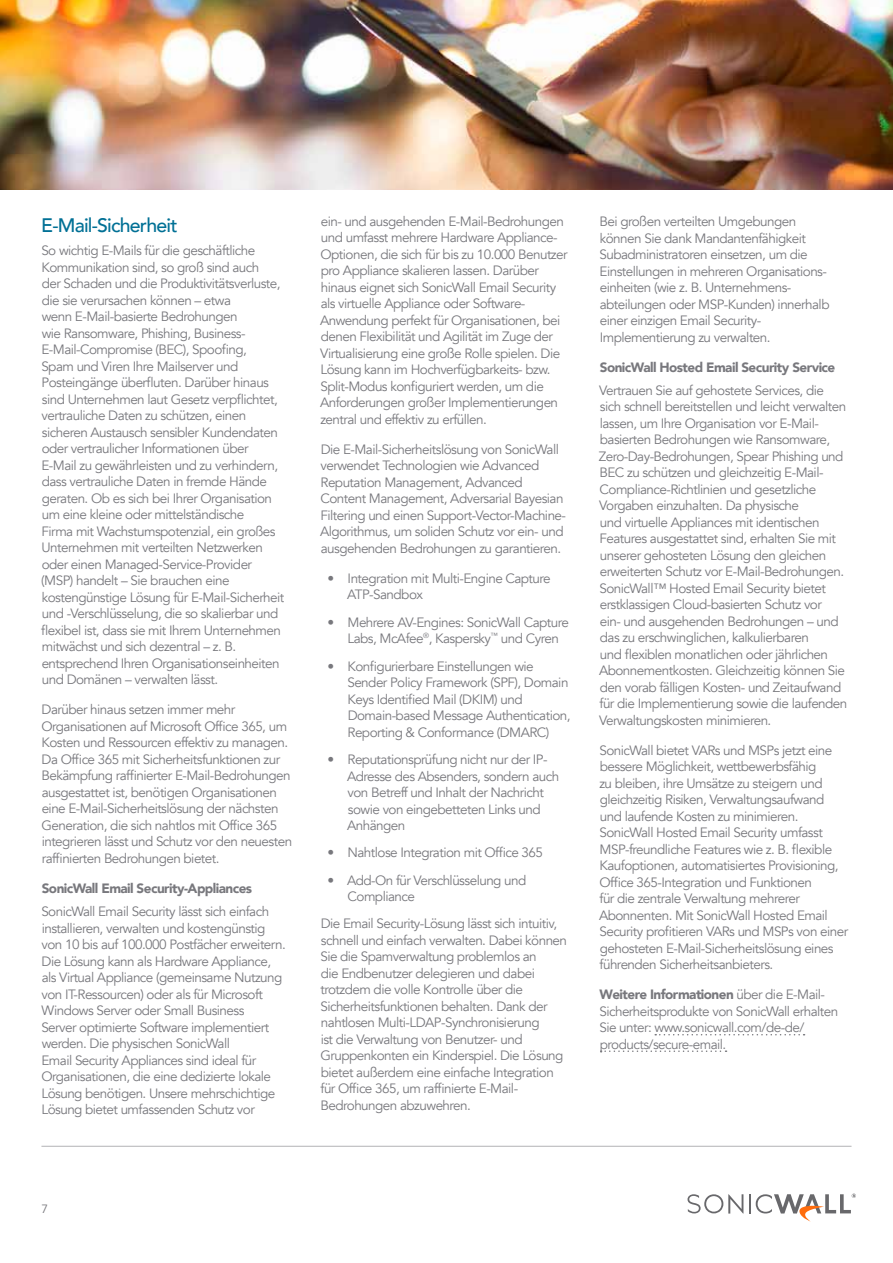
<style>
.page{position:relative;width:893px;height:1263px;background:#fff}
.page>*{position:absolute;margin:0;border:0;box-sizing:border-box;transform-origin:0 0}
.t1{font:500 19.5px "Avenir";letter-spacing:-.04em;color:#007095}
.t2{font:13.5px/16.5px "Avenir";letter-spacing:-.04em;color:#78787d}
.t3{font:900 13.5px "Avenir";letter-spacing:-.04em;color:#78787d}
.t4{font:12px "Avenir";color:#78787d}
.s1{font-weight:900}
</style>
<div class="page">
<hr style="left:41px;top:1146px;width:810px;height:1px;background:#b2b2b5">
<svg style="left:749px;top:1194px;width:1px;height:19px"></svg>
<svg style="left:687px;top:1194px;width:56px;height:19px"></svg>
<svg style="left:756px;top:1193px;width:100px;height:28px"></svg>
<svg style="left:655px;top:1034px;width:149px;height:1px"></svg>
<svg style="left:601px;top:1050px;width:125px;height:2px"></svg>
<img style="left:0;top:0;width:893px;height:190px">
<h1 class="t1" style="left:41px;top:213px;width:138px">E-Mail-Sicherheit</h1>
<p class="t2" style="left:41px;top:243px;width:245px">So wichtig E-Mails für die geschäftliche Kommunikation sind, so groß sind auch<br>der Schaden und die Produktivitätsverluste, die sie verursachen können – etwa<br>wenn E-Mail-basierte Bedrohungen<br>wie Ransomware, Phishing, Business-E-Mail-Compromise (BEC), Spoofing,<br>Spam und Viren Ihre Mailserver und Posteingänge überfluten. Darüber hinaus sind Unternehmen laut Gesetz verpflichtet, vertrauliche Daten zu schützen, einen sicheren Austausch sensibler Kundendaten oder vertraulicher Informationen über E-Mail zu gewährleisten und zu verhindern, dass vertrauliche Daten in fremde Hände geraten. Ob es sich bei Ihrer Organisation um eine kleine oder mittelständische<br>Firma mit Wachstumspotenzial, ein großes Unternehmen mit verteilten Netzwerken oder einen Managed-Service-Provider (MSP) handelt – Sie brauchen eine kostengünstige Lösung für E-Mail-Sicherheit und -Verschlüsselung, die so skalierbar und flexibel ist, dass sie mit Ihrem Unternehmen mitwächst und sich dezentral – z. B. entsprechend Ihren Organisationseinheiten und Domänen – verwalten lässt.</p>
<p class="t2" style="left:42px;top:702px;width:252px">Darüber hinaus setzen immer mehr Organisationen auf Microsoft Office 365, um Kosten und Ressourcen effektiv zu managen.<br>Da Office 365 mit Sicherheitsfunktionen zur Bekämpfung raffinierter E-Mail-Bedrohungen ausgestattet ist, benötigen Organisationen eine E-Mail-Sicherheitslösung der nächsten Generation, die sich nahtlos mit Office 365 integrieren lässt und Schutz vor den neuesten raffinierten Bedrohungen bietet.</p>
<p class="t3" style="left:42px;top:879px;width:212px">SonicWall Email Security-Appliances</p>
<p class="t2" style="left:41px;top:903px;width:246px">SonicWall Email Security lässt sich einfach installieren, verwalten und kostengünstig von 10 bis auf 100.000 Postfächer erweitern.<br>Die Lösung kann als Hardware Appliance, als Virtual Appliance (gemeinsame Nutzung von IT-Ressourcen) oder als für Microsoft Windows Server oder Small Business<br>Server optimierte Software implementiert werden. Die physischen SonicWall<br>Email Security Appliances sind ideal für Organisationen, die eine dedizierte lokale Lösung benötigen. Unsere mehrschichtige Lösung bietet umfassenden Schutz vor</p>
<p class="t2" style="left:320px;top:213px;width:249px">ein- und ausgehenden E-Mail-Bedrohungen und umfasst mehrere Hardware Appliance-Optionen, die sich für bis zu 10.000 Benutzer pro Appliance skalieren lassen. Darüber hinaus eignet sich SonicWall Email Security als virtuelle Appliance oder Software-Anwendung perfekt für Organisationen, bei denen Flexibilität und Agilität im Zuge der Virtualisierung eine große Rolle spielen. Die Lösung kann im Hochverfügbarkeits- bzw.<br>Split-Modus konfiguriert werden, um die Anforderungen großer Implementierungen zentral und effektiv zu erfüllen.</p>
<p class="t2" style="left:320px;top:441px;width:248px">Die E-Mail-Sicherheitslösung von SonicWall verwendet Technologien wie Advanced Reputation Management, Advanced Content Management, Adversarial Bayesian Filtering und einen Support-Vector-Machine-Algorithmus, um soliden Schutz vor ein- und ausgehenden Bedrohungen zu garantieren.</p>
<p class="t2" style="left:347px;top:570px;width:205px;text-indent:-20px">• Integration mit Multi-Engine Capture<br>ATP-Sandbox</p>
<p class="t2" style="left:347px;top:614px;width:223px;text-indent:-20px">• Mehrere AV-Engines: SonicWall Capture<br>Labs, McAfee<sup>®</sup>, Kaspersky<sup>™</sup> und Cyren</p>
<p class="t2" style="left:347px;top:658px;width:225px;text-indent:-20px">• Konfigurierbare Einstellungen wie Sender Policy Framework (SPF), Domain Keys Identified Mail (DKIM) und Domain-based Message Authentication, Reporting &amp; Conformance (DMARC)</p>
<p class="t2" style="left:347px;top:751px;width:214px;text-indent:-20px">• Reputationsprüfung nicht nur der IP-<br>Adresse des Absenders, sondern auch von Betreff und Inhalt der Nachricht sowie von eingebetteten Links und<br>Anhängen</p>
<p class="t2" style="left:327px;top:845px;width:217px">• Nahtlose Integration mit Office 365</p>
<p class="t2" style="left:348px;top:872px;width:180px;text-indent:-20px">• Add-On für Verschlüsselung und<br>Compliance</p>
<p class="t2" style="left:320px;top:916px;width:248px">Die Email Security-Lösung lässt sich intuitiv, schnell und einfach verwalten. Dabei können Sie die Spamverwaltung problemlos an<br>die Endbenutzer delegieren und dabei trotzdem die volle Kontrolle über die Sicherheitsfunktionen behalten. Dank der nahtlosen Multi-LDAP-Synchronisierung<br>ist die Verwaltung von Benutzer- und Gruppenkonten ein Kinderspiel. Die Lösung bietet außerdem eine einfache Integration für Office 365, um raffinierte E-Mail-Bedrohungen abzuwehren.</p>
<p class="t2" style="left:599px;top:214px;width:232px">Bei großen verteilten Umgebungen können Sie dank Mandantenfähigkeit Subadministratoren einsetzen, um die Einstellungen in mehreren Organisations&shy;einheiten (wie z. B. Unternehmens&shy;abteilungen oder MSP-Kunden) innerhalb einer einzigen Email Security-Implementierung zu verwalten.</p>
<p class="t3" style="left:600px;top:358px;width:237px">SonicWall Hosted Email Security Service</p>
<p class="t2" style="left:599px;top:382px;width:250px">Vertrauen Sie auf gehostete Services, die sich schnell bereitstellen und leicht verwalten lassen, um Ihre Organisation vor E-Mail&shy;basierten Bedrohungen wie Ransomware, Zero-Day-Bedrohungen, Spear Phishing und BEC zu schützen und gleichzeitig E-Mail-Compliance-Richtlinien und gesetzliche Vorgaben einzuhalten. Da physische<br>und virtuelle Appliances mit identischen Features ausgestattet sind, erhalten Sie mit unserer gehosteten Lösung den gleichen erweiterten Schutz vor E-Mail-Bedrohungen.<br>SonicWall™ Hosted Email Security bietet erstklassigen Cloud-basierten Schutz vor<br>ein- und ausgehenden Bedrohungen – und das zu erschwinglichen, kalkulierbaren<br>und flexiblen monatlichen oder jährlichen Abonnementkosten. Gleichzeitig können Sie den vorab fälligen Kosten- und Zeitaufwand für die Implementierung sowie die laufenden Verwaltungskosten minimieren.</p>
<p class="t2" style="left:599px;top:742px;width:251px">SonicWall bietet VARs und MSPs jetzt eine bessere Möglichkeit, wettbewerbsfähig<br>zu bleiben, ihre Umsätze zu steigern und gleichzeitig Risiken, Verwaltungsaufwand und laufende Kosten zu minimieren.<br>SonicWall Hosted Email Security umfasst MSP-freundliche Features wie z. B. flexible Kaufoptionen, automatisiertes Provisioning, Office 365-Integration und Funktionen<br>für die zentrale Verwaltung mehrerer Abonnenten. Mit SonicWall Hosted Email Security profitieren VARs und MSPs von einer gehosteten E-Mail-Sicherheitslösung eines führenden Sicherheitsanbieters.</p>
<p class="t2" style="left:599px;top:987px;width:240px"><span class="s1">Weitere Informationen</span> über die E-Mail-Sicherheitsprodukte von SonicWall erhalten Sie unter: www.sonicwall.com/de-de/ products/secure-email.</p>
<p class="t4" style="left:41px;top:1201px;width:8px">7</p>
</div>
